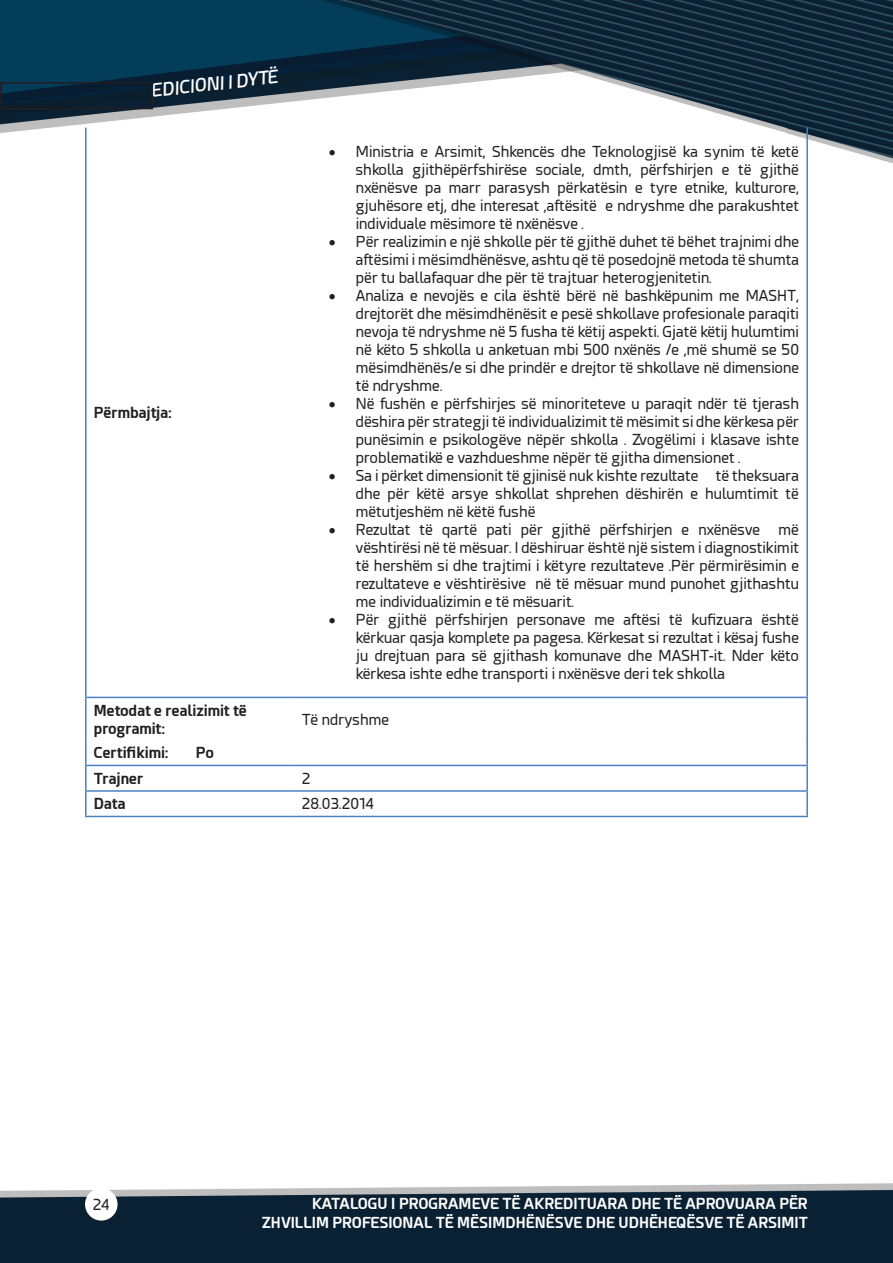
<style>
.page{position:relative;width:893px;height:1263px;background:#fff}
.page>*{position:absolute;margin:0;border:0;box-sizing:border-box;transform-origin:0 0}
.t1{font:italic 600 18px "Esphimere";color:#fff}
.t2{font:15px/18px "Esphimere";color:#231f20;text-align:justify}
.t3{font:700 15px/18.8px "Esphimere";color:#fff;text-align:right}
.t4{font:700 15px/18px "Esphimere";color:#231f20}
</style>
<div class="page">
<img style="left:0;top:0;width:893px;height:164px">
<img style="left:1px;top:1183px;width:891px;height:80px">
<div style="left:0;top:82px;width:153px;height:27px;border:2px solid #231f20"></div>
<div style="left:85px;top:1188px;width:33px;height:32px;background:#fff;border-radius:50%"></div>
<hr style="left:85px;top:128px;width:2px;height:569px;background:#4a81bf">
<hr style="left:806px;top:128px;width:2px;height:569px;background:#4a81bf">
<hr style="left:85px;top:698px;width:2px;height:42px;background:#4a81bf">
<hr style="left:85px;top:697px;width:209px;height:1px;background:#4a81bf">
<hr style="left:294px;top:697px;width:514px;height:1px;background:#4a81bf">
<hr style="left:806px;top:698px;width:2px;height:42px;background:#4a81bf">
<hr style="left:85px;top:740px;width:2px;height:25px;background:#4a81bf">
<hr style="left:806px;top:740px;width:2px;height:25px;background:#4a81bf">
<hr style="left:85px;top:766px;width:2px;height:24px;background:#4a81bf">
<hr style="left:85px;top:765px;width:209px;height:1px;background:#4a81bf">
<hr style="left:294px;top:765px;width:514px;height:1px;background:#4a81bf">
<hr style="left:806px;top:766px;width:2px;height:24px;background:#4a81bf">
<hr style="left:85px;top:792px;width:2px;height:24px;background:#4a81bf">
<hr style="left:85px;top:790px;width:209px;height:2px;background:#4a81bf">
<hr style="left:294px;top:790px;width:514px;height:2px;background:#4a81bf">
<hr style="left:85px;top:816px;width:209px;height:1px;background:#4a81bf">
<hr style="left:294px;top:816px;width:514px;height:1px;background:#4a81bf">
<hr style="left:806px;top:792px;width:2px;height:24px;background:#4a81bf">
<p class="t1" style="left:150px;top:79px;width:129px;rotate:-6deg">EDICIONI I DYTË</p>
<p class="t4" style="left:94px;top:403px;width:79px">Përmbajtja:</p>
<p class="t2" style="left:356px;top:143px;width:445px;text-indent:-27px">• Ministria e Arsimit, Shkencës dhe Teknologjisë ka synim të ketë shkolla gjithëpërfshirëse sociale, dmth, përfshirjen e të gjithë nxënësve pa marr parasysh përkatësin e tyre etnike, kulturore, gjuhësore etj, dhe interesat ,aftësitë e ndryshme dhe parakushtet individuale mësimore të nxënësve .</p>
<p class="t2" style="left:356px;top:233px;width:445px;text-indent:-27px">• Për realizimin e një shkolle për të gjithë duhet të bëhet trajnimi dhe aftësimi i mësimdhënësve, ashtu që të posedojnë metoda të shumta për tu ballafaquar dhe për të trajtuar heterogjenitetin.</p>
<p class="t2" style="left:356px;top:287px;width:445px;text-indent:-27px">• Analiza e nevojës e cila është bërë në bashkëpunim me MASHT, drejtorët dhe mësimdhënësit e pesë shkollave profesionale paraqiti nevoja të ndryshme në 5 fusha të këtij aspekti. Gjatë këtij hulumtimi në këto 5 shkolla u anketuan mbi 500 nxënës /e ,më shumë se 50 mësimdhënës/e si dhe prindër e drejtor të shkollave në dimensione të ndryshme.</p>
<p class="t2" style="left:356px;top:395px;width:445px;text-indent:-27px">• Në fushën e përfshirjes së minoriteteve u paraqit ndër të tjerash dëshira për strategji të individualizimit të mësimit si dhe kërkesa për punësimin e psikologëve nëpër shkolla . Zvogëlimi i klasave ishte problematikë e vazhdueshme nëpër të gjitha dimensionet .</p>
<p class="t2" style="left:356px;top:467px;width:445px;text-indent:-27px">• Sa i përket dimensionit të gjinisë nuk kishte rezultate të theksuara dhe për këtë arsye shkollat shprehen dëshirën e hulumtimit të mëtutjeshëm në këtë fushë</p>
<p class="t2" style="left:356px;top:521px;width:445px;text-indent:-27px">• Rezultat të qartë pati për gjithë përfshirjen e nxënësve më vështirësi në të mësuar. I dëshiruar është një sistem i diagnostikimit të hershëm si dhe trajtimi i këtyre rezultateve .Për përmirësimin e rezultateve e vështirësive në të mësuar mund punohet gjithashtu me individualizimin e të mësuarit.</p>
<p class="t2" style="left:356px;top:611px;width:445px;text-indent:-27px">• Për gjithë përfshirjen personave me aftësi të kufizuara është kërkuar qasja komplete pa pagesa. Kërkesat si rezultat i kësaj fushe ju drejtuan para së gjithash komunave dhe MASHT-it. Nder këto kërkesa ishte edhe transporti i nxënësve deri tek shkolla</p>
<p class="t4" style="left:94px;top:701px;width:154px">Metodat e realizimit të programit:</p>
<p class="t2" style="left:302px;top:710px;width:89px">Të ndryshme</p>
<p class="t4" style="left:94px;top:743px;width:76px">Certifikimi:</p>
<p class="t4" style="left:196px;top:743px;width:19px">Po</p>
<p class="t4" style="left:94px;top:769px;width:51px">Trajner</p>
<p class="t2" style="left:302px;top:770px;width:10px">2</p>
<p class="t4" style="left:94px;top:795px;width:33px">Data</p>
<p class="t2" style="left:302px;top:795px;width:74px">28.03.2014</p>
<p class="t2" style="left:93px;top:1196px;width:19px">24</p>
<p class="t3" style="left:262px;top:1194px;width:548px">KATALOGU I PROGRAMEVE TË AKREDITUARA DHE TË APROVUARA PËR<br>ZHVILLIM PROFESIONAL TË MËSIMDHËNËSVE DHE UDHËHEQËSVE TË ARSIMIT</p>
</div>
